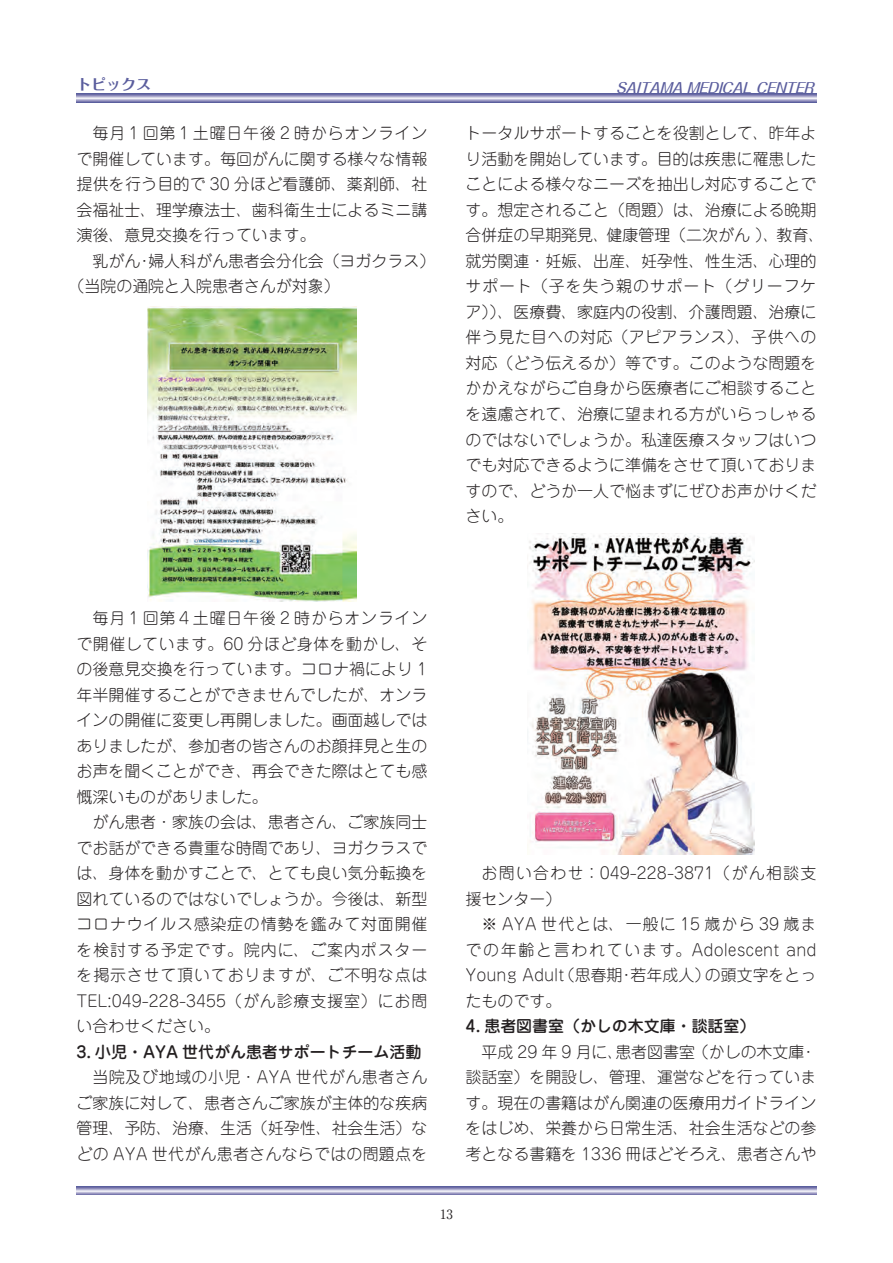
<style>
.page{position:relative;width:893px;height:1263px;background:#fff}
.page>*{position:absolute;margin:0;border:0;box-sizing:border-box;transform-origin:0 0}
.t1{font:300 15.9px/25.5px "Jun 101 Pro";color:#231f20;text-align:justify}
.t2{font:500 15.9px "Jun 34 Pro";color:#231f20}
.t3{font:700 14.85px "Folk Pro";color:#5a5d9d}
.t4{font:italic 500 13.8px "Folk Pro";color:#5a5d9d}
.t5{font:12.75px "Ryumin Pro";color:#231f20}
</style>
<div class="page">
<svg style="left:77px;top:94px;width:739px;height:8px;background:#a8a7ca"></svg>
<svg style="left:77px;top:1186px;width:739px;height:9px;background:#9f9fc5"></svg>
<img style="left:147px;top:306px;width:210px;height:296px">
<img style="left:529px;top:534px;width:225px;height:321px">
<p class="t3" style="left:77px;top:71px;width:76px">トピックス</p>
<p class="t1" style="left:77px;top:119px;width:352px;text-indent:16px">毎月１回第１土曜日午後 2 時からオンラインで開催しています。毎回がんに関する様々な情報提供を行う目的で 30 分ほど看護師、薬剤師、社会福祉士、理学療法士、歯科衛生士によるミニ講演後、意見交換を行っています。</p>
<p class="t1" style="left:69px;top:246px;width:368px;text-indent:24px">乳がん・婦人科がん患者会分化会（ヨガクラス）（当院の通院と入院患者さんが対象）</p>
<p class="t4" style="left:616px;top:76px;width:204px">SAITAMA MEDICALCENTER</p>
<p class="t1" style="left:466px;top:119px;width:360px;text-align:left">トータルサポートすることを役割として、昨年より活動を開始しています。目的は疾患に罹患したことによる様々なニーズを抽出し対応することです。想定されること（問題）は、治療による晩期合併症の早期発見、健康管理（二次がん ）、教育、就労関連・妊娠、出産、妊孕性、性生活、心理的サポート（子を失う親のサポート（グリーフケア））、医療費、家庭内の役割、介護問題、治療に伴う見た目への対応（アピアランス）、子供への対応（どう伝えるか）等です。このような問題をかかえながらご自身から医療者にご相談することを遠慮されて、治療に望まれる方がいらっしゃるのではないでしょうか。私達医療スタッフはいつでも対応できるように準備をさせて頂いておりますので、どうか一人で悩まずにぜひお声かけください。</p>
<p class="t1" style="left:77px;top:603px;width:352px;text-indent:16px">毎月１回第４土曜日午後 2 時からオンラインで開催しています。60 分ほど身体を動かし、その後意見交換を行っています。コロナ禍により 1年半開催することができませんでしたが、オンラインの開催に変更し再開しました。画面越しではありましたが、参加者の皆さんのお顔拝見と生のお声を聞くことができ、再会できた際はとても感慨深いものがありました。</p>
<p class="t1" style="left:77px;top:808px;width:352px;text-indent:16px">がん患者・家族の会は、患者さん、ご家族同士でお話ができる貴重な時間であり、ヨガクラスでは、身体を動かすことで、とても良い気分転換を図れているのではないでしょうか。今後は、新型コロナウイルス感染症の情勢を鑑みて対面開催を検討する予定です。院内に、ご案内ポスターを掲示させて頂いておりますが、ご不明な点はTEL:049-228-3455（がん診療支援室）にお問い合わせください。</p>
<p class="t2" style="left:77px;top:1039px;width:346px">3. 小児・AYA 世代がん患者サポートチーム活動</p>
<p class="t1" style="left:77px;top:1063px;width:352px;text-indent:16px">当院及び地域の小児・AYA 世代がん患者さんご家族に対して、患者さんご家族が主体的な疾病管理、予防、治療、生活（妊孕性、社会生活）などの AYA 世代がん患者さんならではの問題点を</p>
<p class="t1" style="left:466px;top:859px;width:352px;text-indent:16px">お問い合わせ：049-228-3871（がん相談支援センター）</p>
<p class="t1" style="left:466px;top:910px;width:352px;text-indent:16px">※ AYA 世代とは、一般に 15 歳から 39 歳までの年齢と言われています。Adolescent and Young Adult（思春期・若年成人）の頭文字をとったものです。</p>
<p class="t2" style="left:466px;top:1014px;width:291px">4. 患者図書室（かしの木文庫・談話室）</p>
<p class="t1" style="left:466px;top:1037px;width:352px;text-indent:16px">平成 29 年 9 月に、患者図書室（かしの木文庫・談話室）を開設し、管理、運営などを行っています。現在の書籍はがん関連の医療用ガイドラインをはじめ、栄養から日常生活、社会生活などの参考となる書籍を 1336 冊ほどそろえ、患者さんや</p>
<p class="t5" style="left:440px;top:1204px;width:14px">13</p>
</div>
